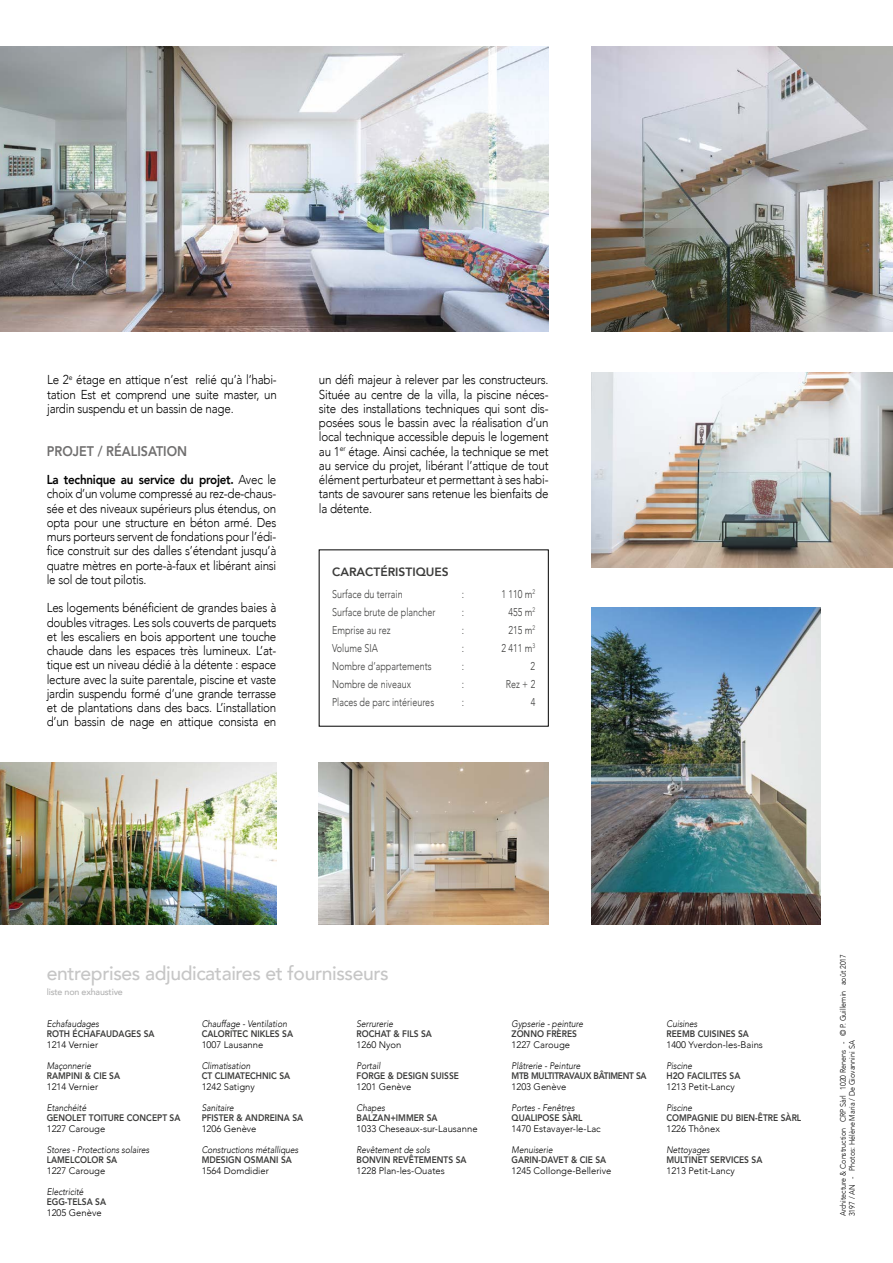
<style>
.page{position:relative;width:893px;height:1263px;background:#fff}
.page>*{position:absolute;margin:0;border:0;box-sizing:border-box;transform-origin:0 0}
.t1{font:500 19.5px "Avenir";letter-spacing:-.02em;color:#c6c6c6}
.t2{font:800 13.95px "Avenir";color:#706f6f;scale:.9 1}
.t3{font:300 12.9px/14.2px "Avenir";letter-spacing:-.02em;color:#000;text-align:justify;scale:.9 1}
.t4{font:800 12px "Avenir";color:#3c3c3b}
.t5{font:300 11.25px "Avenir";color:#3c3c3b;scale:.8 1}
.t6{font:800 9.45px "Avenir";color:#3c3c3b;scale:.89 1}
.t7{font:300 9.45px "Avenir";color:#000}
.t8{font:italic 300 9.45px "Avenir";color:#000;scale:.89 1}
.t9{font:800 9.45px "Avenir";letter-spacing:-.03em;color:#3c3c3b;scale:.89 1}
.t10{font:500 9px "Avenir";letter-spacing:-.02em;color:#b2b2b2}
.t11{font:300 7.95px/9px "Avenir";color:#000;scale:.9 1}
.s1{font-weight:800}
</style>
<div class="page">
<img style="left:591px;top:607px;width:230px;height:317px">
<img style="left:591px;top:373px;width:302px;height:194px">
<img style="left:0;top:47px;width:549px;height:285px">
<img style="left:0;top:763px;width:276px;height:161px">
<img style="left:319px;top:763px;width:230px;height:161px">
<img style="left:591px;top:47px;width:302px;height:285px">
<p class="t3" style="left:47px;top:374px;width:257px">Le 2<sup>e</sup> étage en attique n’est relié qu’à l’habi&shy;tation Est et comprend une suite master, un jardin suspendu et un bassin de nage.</p>
<p class="t3" style="left:319px;top:373px;width:257px">un défi majeur à relever par les constructeurs.<br>Située au centre de la villa, la piscine néces&shy;site des installations techniques qui sont dis&shy;posées sous le bassin avec la réalisation d’un local technique accessible depuis le logement au 1<sup>er</sup> étage. Ainsi cachée, la technique se met au service du projet, libérant l’attique de tout élément perturbateur et permettant à ses habi&shy;tants de savourer sans retenue les bienfaits de la détente.</p>
<p class="t2" style="left:47px;top:443px;width:158px">PROJET / RÉALISATION</p>
<p class="t3" style="left:47px;top:474px;width:257px"><span class="s1">La technique au service du projet.</span> Avec le choix d’un volume compressé au rez-de-chaus&shy;sée et des niveaux supérieurs plus étendus, on opta pour une structure en béton armé. Des murs porteurs servent de fondations pour l’édi&shy;fice construit sur des dalles s’étendant jusqu’à quatre mètres en porte-à-faux et libérant ainsi le sol de tout pilotis.</p>
<p class="t3" style="left:47px;top:601px;width:257px">Les logements bénéficient de grandes baies à doubles vitrages. Les sols couverts de parquets et les escaliers en bois apportent une touche chaude dans les espaces très lumineux. L’at&shy;tique est un niveau dédié à la détente : espace lecture avec la suite parentale, piscine et vaste jardin suspendu formé d’une grande terrasse et de plantations dans des bacs. L’installation d’un bassin de nage en attique consista en</p>
<p class="t4" style="left:332px;top:565px;width:118px">CARACTÉRISTIQUES</p>
<p class="t5" style="left:332px;top:589px;width:90px">Surface du terrain</p>
<p class="t5" style="left:462px;top:589px;width:4px">:</p>
<p class="t5" style="left:502px;top:589px;width:44px">1 110 m<sup>2</sup></p>
<p class="t5" style="left:332px;top:605px;width:131px">Surface brute de plancher</p>
<p class="t5" style="left:462px;top:605px;width:4px">:</p>
<p class="t5" style="left:509px;top:605px;width:35px">455 m<sup>2</sup></p>
<p class="t5" style="left:332px;top:623px;width:75px">Emprise au rez</p>
<p class="t5" style="left:462px;top:623px;width:4px">:</p>
<p class="t5" style="left:509px;top:623px;width:35px">215 m<sup>2</sup></p>
<p class="t5" style="left:332px;top:643px;width:59px">Volume SIA</p>
<p class="t5" style="left:462px;top:643px;width:4px">:</p>
<p class="t5" style="left:502px;top:643px;width:44px">2 411 m<sup>3</sup></p>
<p class="t5" style="left:332px;top:659px;width:126px">Nombre d’appartements</p>
<p class="t5" style="left:462px;top:659px;width:4px">:</p>
<p class="t5" style="left:531px;top:659px;width:7px">2</p>
<p class="t5" style="left:332px;top:679px;width:100px">Nombre de niveaux</p>
<p class="t5" style="left:462px;top:679px;width:4px">:</p>
<p class="t5" style="left:506px;top:679px;width:38px">Rez + 2</p>
<p class="t5" style="left:332px;top:697px;width:129px">Places de parc intérieures</p>
<p class="t5" style="left:462px;top:697px;width:4px">:</p>
<p class="t5" style="left:531px;top:697px;width:7px">4</p>
<h1 class="t1" style="left:47px;top:965px;width:344px">entreprises adjudicataires et fournisseurs</h1>
<p class="t10" style="left:47px;top:988px;width:78px">liste non exhaustive</p>
<p class="t8" style="left:357px;top:1020px;width:42px">Serrurerie</p>
<p class="t6" style="left:357px;top:1029px;width:86px">ROCHAT &amp; FILS SA</p>
<p class="t7" style="left:357px;top:1041px;width:46px">1260 Nyon</p>
<p class="t8" style="left:357px;top:1062px;width:28px">Portail</p>
<p class="t6" style="left:357px;top:1071px;width:116px">FORGE &amp; DESIGN SUISSE</p>
<p class="t7" style="left:357px;top:1081px;width:56px">1201 Genève</p>
<p class="t8" style="left:357px;top:1104px;width:33px">Chapes</p>
<p class="t6" style="left:357px;top:1113px;width:93px">BALZAN+IMMER SA</p>
<p class="t7" style="left:357px;top:1123px;width:123px">1033 Cheseaux-sur-Lausanne</p>
<p class="t8" style="left:357px;top:1146px;width:84px">Revêtement de sols</p>
<p class="t6" style="left:357px;top:1155px;width:125px">BONVIN REVÊTEMENTS SA</p>
<p class="t7" style="left:357px;top:1165px;width:90px">1228 Plan-les-Ouates</p>
<p class="t8" style="left:47px;top:1020px;width:60px">Echafaudages</p>
<p class="t6" style="left:47px;top:1029px;width:123px">ROTH ÉCHAFAUDAGES SA</p>
<p class="t7" style="left:47px;top:1041px;width:53px">1214 Vernier</p>
<p class="t8" style="left:47px;top:1062px;width:51px">Maçonnerie</p>
<p class="t6" style="left:47px;top:1071px;width:84px">RAMPINI &amp; CIE SA</p>
<p class="t7" style="left:47px;top:1083px;width:53px">1214 Vernier</p>
<p class="t8" style="left:47px;top:1104px;width:46px">Etanchéité</p>
<p class="t6" style="left:47px;top:1113px;width:152px">GENOLET TOITURE CONCEPT SA</p>
<p class="t7" style="left:47px;top:1125px;width:60px">1227 Carouge</p>
<p class="t8" style="left:47px;top:1146px;width:117px">Stores - Protections solaires</p>
<p class="t6" style="left:47px;top:1155px;width:81px">LAMELCOLOR SA</p>
<p class="t7" style="left:47px;top:1167px;width:60px">1227 Carouge</p>
<p class="t8" style="left:47px;top:1188px;width:43px">Electricité</p>
<p class="t6" style="left:47px;top:1197px;width:68px">EGG-TELSA SA</p>
<p class="t7" style="left:47px;top:1207px;width:56px">1205 Genève</p>
<p class="t8" style="left:202px;top:1020px;width:97px">Chauffage - Ventilation</p>
<p class="t6" style="left:202px;top:1029px;width:104px">CALORITEC NIKLES SA</p>
<p class="t7" style="left:202px;top:1041px;width:63px">1007 Lausanne</p>
<p class="t8" style="left:202px;top:1062px;width:56px">Climatisation</p>
<p class="t6" style="left:202px;top:1071px;width:101px">CT CLIMATECHNIC SA</p>
<p class="t7" style="left:202px;top:1083px;width:55px">1242 Satigny</p>
<p class="t8" style="left:202px;top:1104px;width:38px">Sanitaire</p>
<p class="t6" style="left:202px;top:1113px;width:116px">PFISTER &amp; ANDREINA SA</p>
<p class="t7" style="left:202px;top:1123px;width:56px">1206 Genève</p>
<p class="t8" style="left:202px;top:1146px;width:110px">Constructions métalliques</p>
<p class="t6" style="left:202px;top:1155px;width:103px">MDESIGN OSMANI SA</p>
<p class="t7" style="left:202px;top:1165px;width:69px">1564 Domdidier</p>
<p class="t8" style="left:511px;top:1020px;width:82px">Gypserie - peinture</p>
<p class="t6" style="left:511px;top:1029px;width:75px">ZONNO FRÈRES</p>
<p class="t7" style="left:511px;top:1041px;width:60px">1227 Carouge</p>
<p class="t8" style="left:511px;top:1062px;width:79px">Plâtrerie - Peinture</p>
<p class="t9" style="left:511px;top:1071px;width:153px">MTB MULTITRAVAUX BÂTIMENT SA</p>
<p class="t7" style="left:511px;top:1081px;width:56px">1203 Genève</p>
<p class="t8" style="left:511px;top:1104px;width:73px">Portes - Fenêtres</p>
<p class="t6" style="left:511px;top:1113px;width:81px">QUALIPOSE SÀRL</p>
<p class="t7" style="left:511px;top:1123px;width:91px">1470 Estavayer-le-Lac</p>
<p class="t8" style="left:511px;top:1146px;width:48px">Menuiserie</p>
<p class="t6" style="left:511px;top:1155px;width:108px">GARIN-DAVET &amp; CIE SA</p>
<p class="t7" style="left:511px;top:1165px;width:102px">1245 Collonge-Bellerive</p>
<p class="t8" style="left:666px;top:1020px;width:36px">Cuisines</p>
<p class="t6" style="left:666px;top:1029px;width:94px">REEMB CUISINES SA</p>
<p class="t7" style="left:666px;top:1039px;width:98px">1400 Yverdon-les-Bains</p>
<p class="t8" style="left:666px;top:1062px;width:31px">Piscine</p>
<p class="t6" style="left:666px;top:1071px;width:85px">H2O FACILITES SA</p>
<p class="t7" style="left:666px;top:1081px;width:70px">1213 Petit-Lancy</p>
<p class="t8" style="left:666px;top:1104px;width:31px">Piscine</p>
<p class="t6" style="left:666px;top:1113px;width:153px">COMPAGNIE DU BIEN-ÊTRE SÀRL</p>
<p class="t7" style="left:666px;top:1123px;width:55px">1226 Thônex</p>
<p class="t8" style="left:666px;top:1146px;width:50px">Nettoyages</p>
<p class="t6" style="left:666px;top:1155px;width:109px">MULTINET SERVICES SA</p>
<p class="t7" style="left:666px;top:1165px;width:70px">1213 Petit-Lancy</p>
<p class="t11" style="left:838px;top:1216px;width:293px;rotate:-90deg">Architecture &amp; Construction CRP Sàrl 1020 Renens - © P. Guillemin août 2017<br>3197 / AN - Photos: Hélène Maria / De Giovannini SA</p>
</div>
